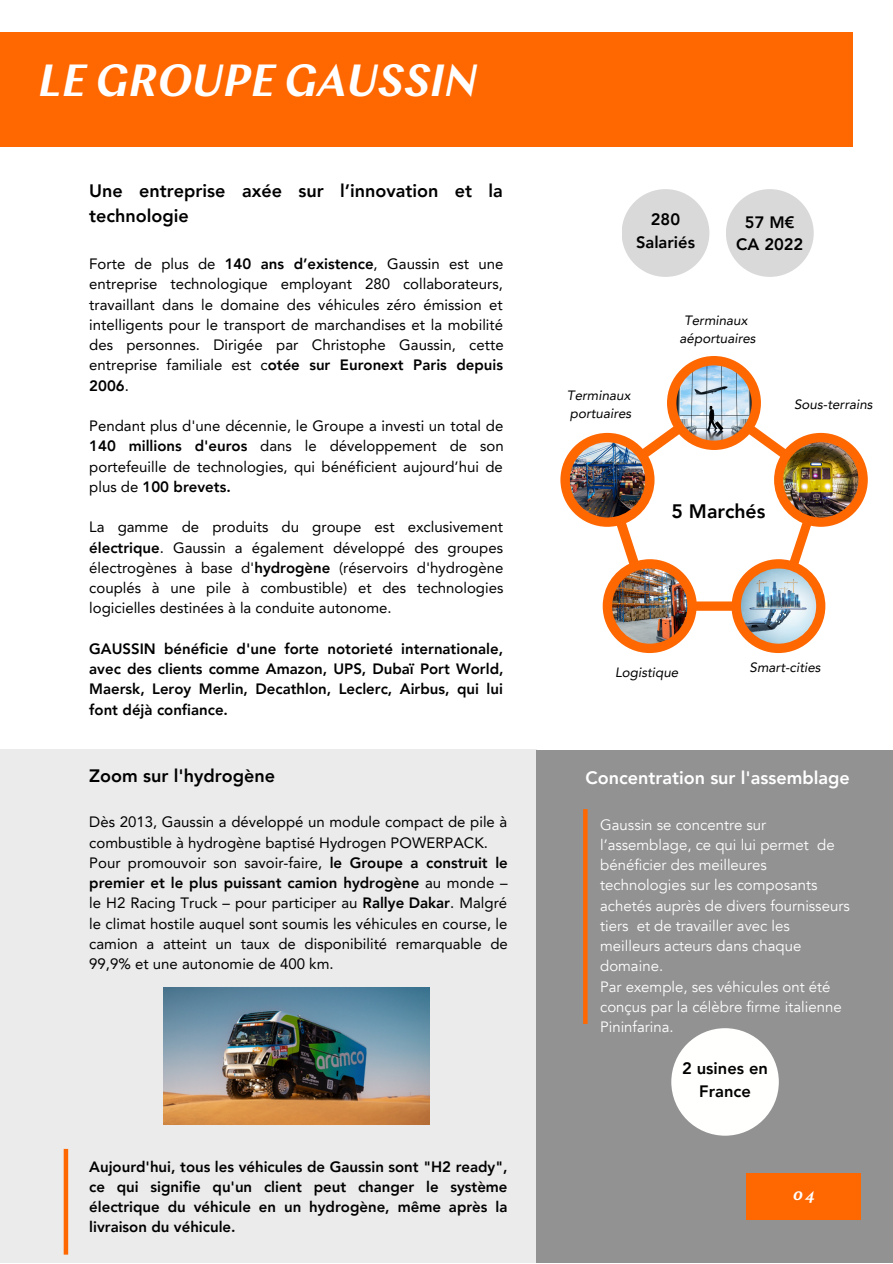
<style>
.page{position:relative;width:893px;height:1264px;background:#fff}
.page>*{position:absolute;margin:0;border:0;box-sizing:border-box;transform-origin:0 0}
.t1{font:italic 600 45px "Chap";color:#fff}
.t2{font:800 19.5px "Avenir LT Pro";color:#000}
.t3{font:800 18px/24.8px "Avenir LT Pro";color:#000}
.t4{font:800 18px "Avenir LT Pro";color:#fff}
.t5{font:800 16.5px/22.5px "Avenir LT Pro";color:#000;text-align:center}
.t6{font:italic 600 16.5px "Chap";color:#fff}
.t7{font:15px/20.2px "Avenir LT Pro";color:#000;text-align:justify}
.t8{font:800 15px/20.2px "Avenir LT Pro";color:#000;text-align:justify}
.t9{font:15px/20.2px "Avenir";color:#fff}
.t10{font:italic 13.5px "Avenir LT Pro";color:#000}
.s1{font-weight:800}
</style>
<div class="page">
<div style="left:0;top:32px;width:852px;height:114px;background:#ff6700"></div>
<div style="left:0;top:748px;width:536px;height:514px;background:#ebebeb"></div>
<div style="left:536px;top:750px;width:356px;height:512px;background:#929292"></div>
<div style="left:745px;top:1173px;width:115px;height:46px;background:#ff6700"></div>
<div style="left:621px;top:189px;width:88px;height:88px;background:#d9d9d9;border-radius:50%"></div>
<div style="left:725px;top:189px;width:88px;height:88px;background:#d9d9d9;border-radius:50%"></div>
<img style="left:163px;top:987px;width:267px;height:137px">
<svg style="left:560px;top:356px;width:307px;height:297px"></svg>
<img style="left:783px;top:442px;width:75px;height:75px;border-radius:50%">
<img style="left:676px;top:365px;width:75px;height:75px;border-radius:50%">
<img style="left:570px;top:442px;width:75px;height:75px;border-radius:50%">
<img style="left:612px;top:568px;width:75px;height:75px;border-radius:50%">
<img style="left:741px;top:568px;width:75px;height:75px;border-radius:50%">
<hr style="left:64px;top:1148px;width:4px;height:106px;background:#ff6700">
<svg style="left:583px;top:809px;width:4px;height:214px"></svg>
<div style="left:671px;top:1028px;width:107px;height:107px;background:#fffffe;border-radius:50%"></div>
<p class="t1" style="left:38px;top:62px;width:440px">LE GROUPE GAUSSIN</p>
<p class="t3" style="left:89px;top:180px;width:415px">Une entreprise axée sur l’innovation et la technologie</p>
<p class="t7" style="left:89px;top:255px;width:416px">Forte de plus de <span class="s1">140 ans d’existence</span>, Gaussin est une entreprise technologique employant 280 collaborateurs, travaillant dans le domaine des véhicules zéro émission et intelligents pour le transport de marchandises et la mobilité des personnes. Dirigée par Christophe Gaussin, cette entreprise familiale est c<span class="s1">otée sur Euronext Paris depuis 2006</span>.</p>
<p class="t7" style="left:89px;top:417px;width:416px">Pendant plus d'une décennie, le Groupe a investi un total de <span class="s1">140 millions d'euros</span> dans le développement de son portefeuille de technologies, qui bénéficient aujourd’hui de plus de <span class="s1">100 brevets.</span></p>
<p class="t7" style="left:89px;top:518px;width:415px">La gamme de produits du groupe est exclusivement <span class="s1">électrique</span>. Gaussin a également développé des groupes électrogènes à base d'<span class="s1">hydrogène</span> (réservoirs d'hydrogène couplés à une pile à combustible) et des technologies logicielles destinées à la conduite autonome.</p>
<p class="t8" style="left:89px;top:640px;width:416px">GAUSSIN bénéficie d'une forte notorieté internationale, avec des clients comme Amazon, UPS, Dubaï Port World, Maersk, Leroy Merlin, Decathlon, Leclerc, Airbus, qui lui font déjà confiance.</p>
<p class="t3" style="left:89px;top:764px;width:187px">Zoom sur l'hydrogène</p>
<p class="t7" style="left:89px;top:813px;width:419px">Dès 2013, Gaussin a développé un module compact de pile à combustible à hydrogène baptisé Hydrogen POWERPACK.</p>
<p class="t7" style="left:89px;top:854px;width:420px">Pour promouvoir son savoir-faire, <span class="s1">le Groupe a construit le premier et le plus puissant camion hydrogène</span> au monde – le H2 Racing Truck – pour participer au <span class="s1">Rallye Dakar</span>. Malgré le climat hostile auquel sont soumis les véhicules en course, le camion a atteint un taux de disponibilité remarquable de 99,9% et une autonomie de 400 km.</p>
<p class="t8" style="left:89px;top:1157px;width:420px">Aujourd'hui, tous les véhicules de Gaussin sont "H2 ready", ce qui signifie qu'un client peut changer le système électrique du véhicule en un hydrogène, même après la livraison du véhicule.</p>
<p class="t5" style="left:636px;top:210px;width:60px">280<br>Salariés</p>
<p class="t5" style="left:744px;top:212px;width:51px">57 M€</p>
<p class="t5" style="left:736px;top:235px;width:69px">CA 2022</p>
<p class="t10" style="left:567px;top:390px;width:65px">Terminaux</p>
<p class="t10" style="left:569px;top:408px;width:63px">portuaires</p>
<p class="t10" style="left:684px;top:314px;width:65px">Terminaux</p>
<p class="t10" style="left:679px;top:332px;width:77px">aéportuaires</p>
<p class="t10" style="left:794px;top:399px;width:80px">Sous-terrains</p>
<p class="t2" style="left:671px;top:503px;width:95px">5 Marchés</p>
<p class="t10" style="left:615px;top:666px;width:65px">Logistique</p>
<p class="t10" style="left:749px;top:662px;width:72px">Smart-cities</p>
<p class="t4" style="left:585px;top:770px;width:266px">Concentration sur l'assemblage</p>
<p class="t9" style="left:600px;top:814px;width:251px">Gaussin se concentre sur l’assemblage, ce qui lui permet de bénéficier des meilleures technologies sur les composants achetés auprès de divers fournisseurs tiers et de travailler avec les meilleurs acteurs dans chaque domaine.</p>
<p class="t9" style="left:600px;top:976px;width:243px">Par exemple, ses véhicules ont été conçus par la célèbre firme italienne<br>Pininfarina.</p>
<p class="t5" style="left:682px;top:1058px;width:87px">2 usines en<br>France</p>
<p class="t6" style="left:793px;top:1187px;width:23px">04</p>
</div>
